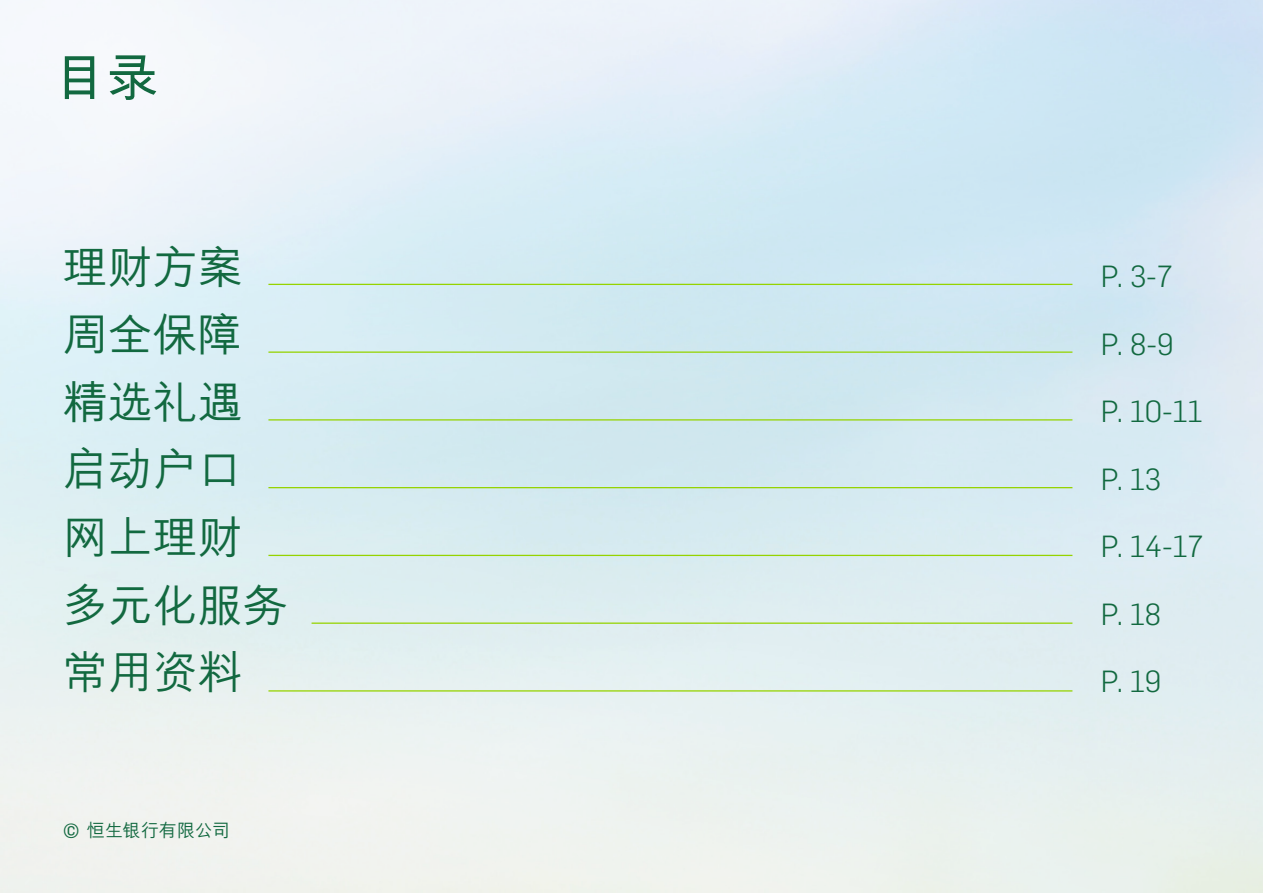
<style>
.page{position:relative;width:1263px;height:893px;background:#fff}
.page>*{position:absolute;margin:0;border:0;box-sizing:border-box;transform-origin:0 0}
.t1{font:700 52.5px "M Hei HKS";color:#126940}
.t2{font:500 45px/67.5px "M Hei HKS";color:#126940}
.t3{font:300 30px "Flama";color:#126940}
.t4{font:500 18px "M Hei HKS";letter-spacing:-.01em;color:#126940}
.s1{font-family:"Flama";font-weight:400}
</style>
<div class="page">
<hr style="left:268px;top:284px;width:804px;height:1px;background:#95d300">
<hr style="left:268px;top:555px;width:804px;height:1px;background:#95d300">
<hr style="left:268px;top:419px;width:804px;height:2px;background:#95d300">
<hr style="left:268px;top:690px;width:804px;height:2px;background:#95d300">
<hr style="left:268px;top:351px;width:804px;height:2px;background:#95d300">
<hr style="left:312px;top:622px;width:760px;height:2px;background:#95d300">
<hr style="left:268px;top:487px;width:804px;height:1px;background:#95d300">
<h1 class="t1" style="left:54px;top:39px;width:106px">目錄</h1>
<h2 class="t2" style="left:63px;top:230px;width:226px">理財方案周全保障精選禮遇啟動户口網上理財多元化服務常用資料</h2>
<p class="t4" style="left:63px;top:818px;width:168px"><span class="s1">©</span> 恒生銀行有限公司</p>
<p class="t3" style="left:1101px;top:256px;width:73px">P. 3-7</p>
<p class="t3" style="left:1101px;top:324px;width:74px">P. 8-9</p>
<p class="t3" style="left:1101px;top:391px;width:103px">P. 10-11</p>
<p class="t3" style="left:1101px;top:459px;width:62px">P. 13</p>
<p class="t3" style="left:1101px;top:526px;width:104px">P. 14-17</p>
<p class="t3" style="left:1101px;top:594px;width:62px">P. 18</p>
<p class="t3" style="left:1101px;top:661px;width:62px">P. 19</p>
</div>
